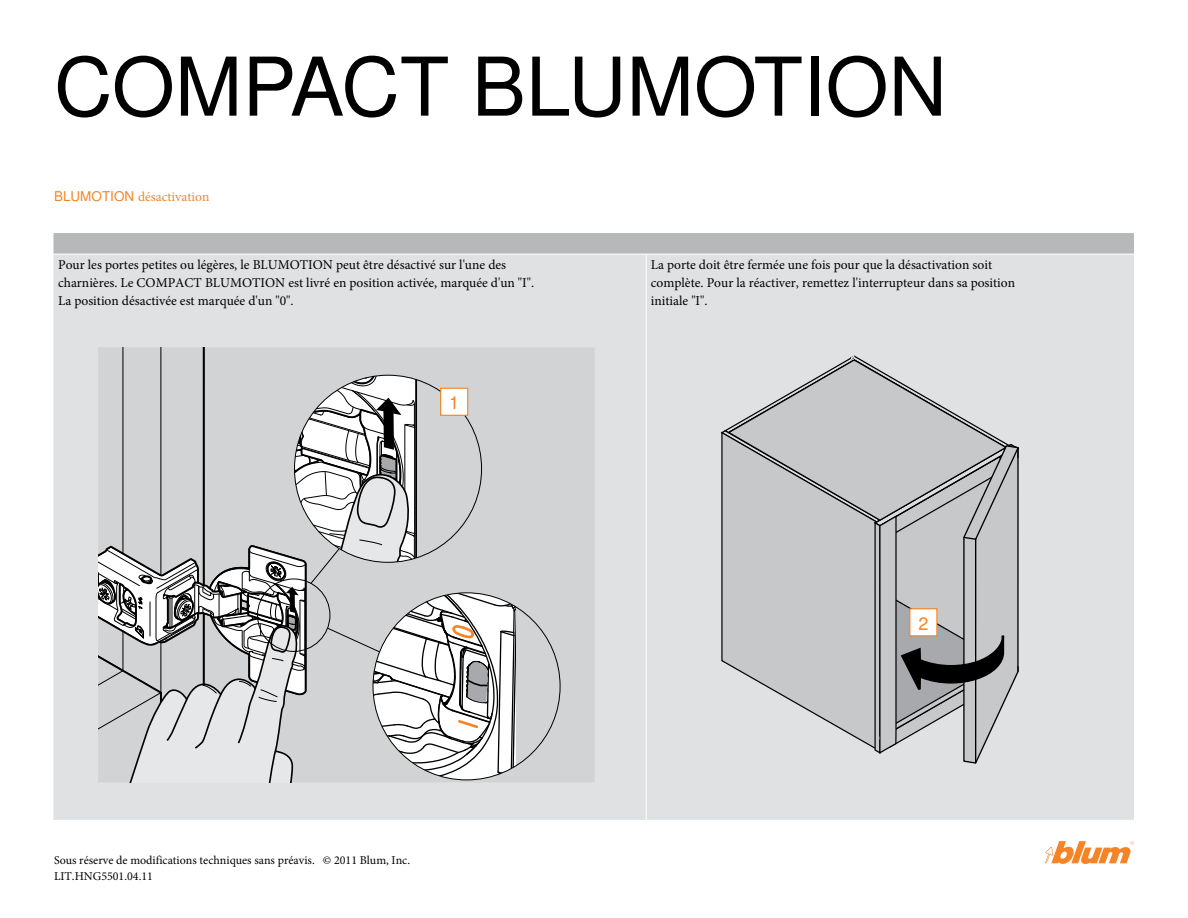
<style>
.page{position:relative;width:1188px;height:918px;background:#fff}
.page>*{position:absolute;margin:0;border:0;box-sizing:border-box;transform-origin:0 0}
.t1{font:81px "Nimbus Sans OT";color:#000}
.t2{font:18px "Nimbus Sans OT";color:#f58426}
.t3{font:13.5px/18px "Minion Pro";color:#000}
.t4{font:13.5px "Minion Pro";color:#f58426}
.t5{font:12px/16px "Minion Pro";color:#000}
.s1{font-family:"Nimbus Sans OT"}
</style>
<div class="page">
<div style="left:53px;top:233px;width:1081px;height:21px;background:#b6b8ba"></div>
<div style="left:53px;top:255px;width:1081px;height:565px;background:#e0e1e2"></div>
<hr style="left:646px;top:254px;width:1px;height:566px;background:#fff">
<svg style="left:721px;top:356px;width:298px;height:408px;background:#bfc0c2"></svg>
<div style="left:910px;top:609px;width:27px;height:27px;background:#fff"></div>
<div style="left:909px;top:608px;width:28px;height:28px;border:1px solid #f58426"></div>
<div style="left:206px;top:347px;width:389px;height:435px;background:#d1d3d4"></div>
<div style="left:98px;top:347px;width:108px;height:28px;background:#d1d3d4"></div>
<hr style="left:160px;top:347px;width:1px;height:228px;background:#000">
<hr style="left:122px;top:347px;width:1px;height:207px;background:#000">
<svg style="left:95px;top:375px;width:465px;height:407px"></svg>
<div style="left:441px;top:388px;width:27px;height:27px;background:#fff"></div>
<div style="left:440px;top:388px;width:28px;height:28px;border:1px solid #f58426"></div>
<svg style="left:1045px;top:841px;width:89px;height:23px"></svg>
<h1 class="t1" style="left:54px;top:38px;width:895px">COMPACT BLUMOTION</h1>
<p class="t4" style="left:54px;top:188px;width:157px"><span class="s1">BLUMOTION</span> désactivation</p>
<p class="t3" style="left:58px;top:255px;width:478px">Pour les portes petites ou légères, le BLUMOTION peut être désactivé sur l'une des charnières. Le COMPACT BLUMOTION est livré en position activée, marquée d'un "I".<br>La position désactivée est marquée d'un "0".</p>
<p class="t3" style="left:651px;top:255px;width:366px">La porte doit être fermée une fois pour que la désactivation soit complète. Pour la réactiver, remettez l'interrupteur dans sa position initiale "I".</p>
<h2 class="t2" style="left:449px;top:392px;width:12px">1</h2>
<p class="t5" style="left:54px;top:852px;width:358px">Sous réserve de modifications techniques sans préavis. © 2011 Blum, Inc.<br>LIT.HNG5501.04.11</p>
<h2 class="t2" style="left:918px;top:613px;width:12px">2</h2>
</div>
